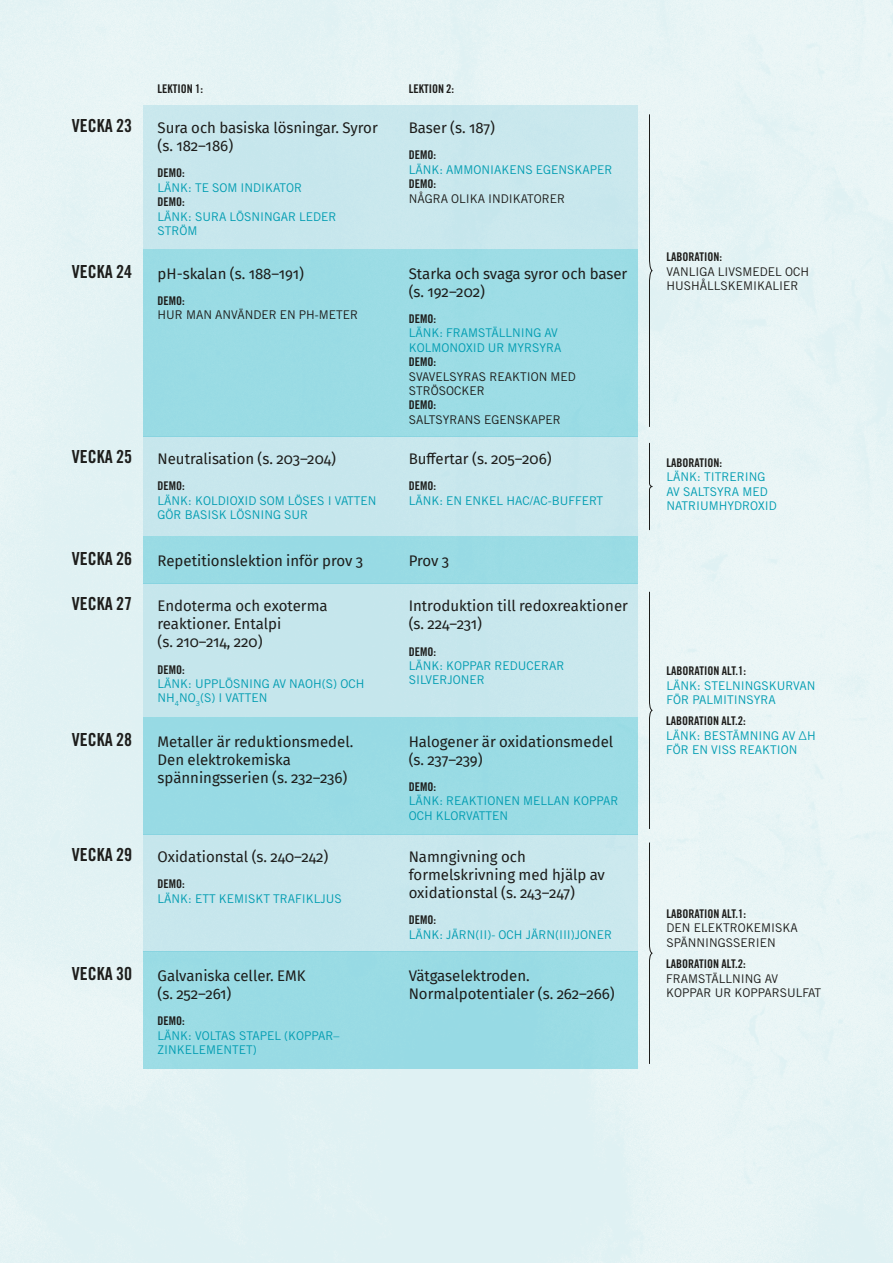
<style>
.page{position:relative;width:893px;height:1263px;background:#ebf6f6}
.page>*{position:absolute;margin:0;border:0;box-sizing:border-box;transform-origin:0 0}
.t1{font:18px "Trade Gothic LT Std Bd Cn 20";color:#1d1d1b}
.Bröd{font:15px/18px "Fira Sans";color:#1d1d1b}
.Demo_text{font:12px/14.4px "Trade Gothic LT Std";color:#009cb1}
.Demo_text-2{font:12px/14.4px "Trade Gothic LT Std";color:#1d1d1b}
.Demo{font:12px "Trade Gothic LT Std Bd Cn 20";color:#1d1d1b}
</style>
<div class="page">
<div style="left:143px;top:105px;width:495px;height:144px;background:#c8e7ed"></div>
<div style="left:143px;top:584px;width:495px;height:133px;background:#c6e6ec"></div>
<div style="left:143px;top:834px;width:495px;height:118px;background:#c8e7ed"></div>
<div style="left:143px;top:436px;width:495px;height:100px;background:#c7e6ed"></div>
<div style="left:143px;top:249px;width:495px;height:187px;background:#9bdce4"></div>
<div style="left:143px;top:717px;width:495px;height:117px;background:#99dbe4"></div>
<div style="left:143px;top:952px;width:495px;height:117px;background:#99dbe4"></div>
<div style="left:143px;top:536px;width:495px;height:48px;background:#99dbe4"></div>
<svg style="left:649px;top:114px;width:5px;height:313px"></svg>
<svg style="left:649px;top:591px;width:4px;height:238px"></svg>
<svg style="left:649px;top:842px;width:4px;height:222px"></svg>
<svg style="left:649px;top:442px;width:4px;height:88px"></svg>
<p class="Demo" style="left:158px;top:81px;width:47px">LEKTION 1:</p>
<p class="Demo" style="left:409px;top:81px;width:47px">LEKTION 2:</p>
<h3 class="t1" style="left:72px;top:115px;width:62px">VECKA 23</h3>
<p class="Bröd" style="left:158px;top:118px;width:222px">Sura och basiska lösningar. Syror (s. 182–186)</p>
<p class="Demo" style="left:158px;top:166px;width:29px">DEMO:</p>
<p class="Demo_text" style="left:158px;top:180px;width:146px">LÄNK: TE SOM INDIKATOR</p>
<p class="Demo" style="left:158px;top:195px;width:29px">DEMO:</p>
<p class="Demo_text" style="left:158px;top:209px;width:181px">LÄNK: SURA LÖSNINGAR LEDER<br>STRÖM</p>
<p class="Bröd" style="left:409px;top:118px;width:88px">Baser (s. 187)</p>
<p class="Demo" style="left:409px;top:148px;width:29px">DEMO:</p>
<p class="Demo_text" style="left:409px;top:162px;width:205px">LÄNK: AMMONIAKENS EGENSKAPER</p>
<p class="Demo" style="left:409px;top:177px;width:29px">DEMO:</p>
<p class="Demo_text-2" style="left:409px;top:191px;width:158px">NÅGRA OLIKA INDIKATORER</p>
<h3 class="t1" style="left:72px;top:260px;width:62px">VECKA 24</h3>
<p class="Bröd" style="left:158px;top:264px;width:148px">pH-skalan (s. 188–191)</p>
<p class="Demo" style="left:158px;top:293px;width:29px">DEMO:</p>
<p class="Demo_text-2" style="left:158px;top:308px;width:202px">HUR MAN ANVÄNDER EN PH-METER</p>
<p class="Bröd" style="left:409px;top:264px;width:220px">Starka och svaga syror och baser (s. 192–202)</p>
<p class="Demo" style="left:409px;top:311px;width:29px">DEMO:</p>
<p class="Demo_text" style="left:409px;top:326px;width:154px">LÄNK: FRAMSTÄLLNING AV<br>KOLMONOXID UR MYRSYRA</p>
<p class="Demo" style="left:409px;top:355px;width:29px">DEMO:</p>
<p class="Demo_text-2" style="left:409px;top:369px;width:169px">SVAVELSYRAS REAKTION MED<br>STRÖSOCKER</p>
<p class="Demo" style="left:409px;top:398px;width:29px">DEMO:</p>
<p class="Demo_text-2" style="left:409px;top:412px;width:154px">SALTSYRANS EGENSKAPER</p>
<p class="Demo" style="left:667px;top:250px;width:57px">LABORATION:</p>
<p class="Demo_text-2" style="left:667px;top:264px;width:144px">VANLIGA LIVSMEDEL OCH<br>HUSHÅLLSKEMIKALIER</p>
<h3 class="t1" style="left:72px;top:446px;width:62px">VECKA 25</h3>
<p class="Bröd" style="left:158px;top:449px;width:180px">Neutralisation (s. 203–204)</p>
<p class="Demo" style="left:158px;top:479px;width:29px">DEMO:</p>
<p class="Demo_text" style="left:158px;top:493px;width:221px">LÄNK: KOLDIOXID SOM LÖSES I VATTEN<br>GÖR BASISK LÖSNING SUR</p>
<p class="Bröd" style="left:409px;top:449px;width:144px">Buffertar (s. 205–206)</p>
<p class="Demo" style="left:409px;top:479px;width:29px">DEMO:</p>
<p class="Demo_text" style="left:409px;top:493px;width:196px">LÄNK: EN ENKEL HAC/AC-BUFFERT</p>
<p class="Demo" style="left:667px;top:455px;width:57px">LABORATION:</p>
<p class="Demo_text" style="left:667px;top:470px;width:112px">LÄNK: TITRERING<br>AV SALTSYRA MED<br>NATRIUMHYDROXID</p>
<h3 class="t1" style="left:72px;top:547px;width:62px">VECKA 26</h3>
<p class="Bröd" style="left:158px;top:551px;width:207px">Repetitionslektion inför prov 3</p>
<p class="Bröd" style="left:409px;top:551px;width:42px">Prov 3</p>
<h3 class="t1" style="left:72px;top:593px;width:62px">VECKA 27</h3>
<h3 class="t1" style="left:72px;top:728px;width:62px">VECKA 28</h3>
<p class="Bröd" style="left:158px;top:597px;width:172px">Endoterma och exoterma reaktioner. Entalpi</p>
<p class="Bröd" style="left:158px;top:633px;width:106px">(s. 210–214, 220)</p>
<p class="Demo" style="left:158px;top:662px;width:29px">DEMO:</p>
<p class="Demo_text" style="left:158px;top:676px;width:208px">LÄNK: UPPLÖSNING AV NAOH(S) OCH<br>NH<sub>4</sub>NO<sub>3</sub>(S) I VATTEN</p>
<p class="Bröd" style="left:158px;top:732px;width:197px">Metaller är reduktionsmedel.<br>Den elektrokemiska spänningsserien (s. 232–236)</p>
<p class="Bröd" style="left:409px;top:597px;width:221px">Introduktion till redoxreaktioner (s. 224–231)</p>
<p class="Demo" style="left:409px;top:644px;width:29px">DEMO:</p>
<p class="Demo_text" style="left:409px;top:658px;width:157px">LÄNK: KOPPAR REDUCERAR<br>SILVERJONER</p>
<p class="Bröd" style="left:409px;top:732px;width:206px">Halogener är oxidationsmedel (s. 237–239)</p>
<p class="Demo" style="left:409px;top:779px;width:29px">DEMO:</p>
<p class="Demo_text" style="left:409px;top:794px;width:211px">LÄNK: REAKTIONEN MELLAN KOPPAR<br>OCH KLORVATTEN</p>
<p class="Demo" style="left:667px;top:664px;width:81px">LABORATION ALT.1:</p>
<p class="Demo_text" style="left:667px;top:678px;width:150px">LÄNK: STELNINGSKURVAN<br>FÖR PALMITINSYRA</p>
<p class="Demo" style="left:666px;top:714px;width:81px">LABORATION ALT.2:</p>
<p class="Demo_text" style="left:666px;top:728px;width:151px">LÄNK: BESTÄMNING AV ΔH<br>FÖR EN VISS REAKTION</p>
<h3 class="t1" style="left:72px;top:844px;width:62px">VECKA 29</h3>
<h3 class="t1" style="left:72px;top:963px;width:62px">VECKA 30</h3>
<p class="Bröd" style="left:158px;top:847px;width:172px">Oxidationstal (s. 240–242)</p>
<p class="Demo" style="left:158px;top:877px;width:29px">DEMO:</p>
<p class="Demo_text" style="left:158px;top:891px;width:186px">LÄNK: ETT KEMISKT TRAFIKLJUS</p>
<p class="Bröd" style="left:158px;top:966px;width:150px">Galvaniska celler. EMK</p>
<p class="Bröd" style="left:158px;top:984px;width:75px">(s. 252–261)</p>
<p class="Demo" style="left:158px;top:1014px;width:29px">DEMO:</p>
<p class="Demo_text" style="left:158px;top:1028px;width:183px">LÄNK: VOLTAS STAPEL (KOPPAR–<br>ZINKELEMENTET)</p>
<p class="Bröd" style="left:409px;top:847px;width:198px">Namngivning och formelskrivning med hjälp av oxidationstal (s. 243–247)</p>
<p class="Demo" style="left:409px;top:913px;width:29px">DEMO:</p>
<p class="Demo_text" style="left:409px;top:927px;width:205px">LÄNK: JÄRN(II)- OCH JÄRN(III)JONER</p>
<p class="Bröd" style="left:409px;top:966px;width:208px">Vätgaselektroden.<br>Normalpotentialer (s. 262–266)</p>
<p class="Demo" style="left:667px;top:906px;width:81px">LABORATION ALT.1:</p>
<p class="Demo_text-2" style="left:667px;top:921px;width:133px">DEN ELEKTROKEMISKA<br>SPÄNNINGSSERIEN</p>
<p class="Demo" style="left:666px;top:957px;width:81px">LABORATION ALT.2:</p>
<p class="Demo_text-2" style="left:666px;top:971px;width:156px">FRAMSTÄLLNING AV<br>KOPPAR UR KOPPARSULFAT</p>
</div>
